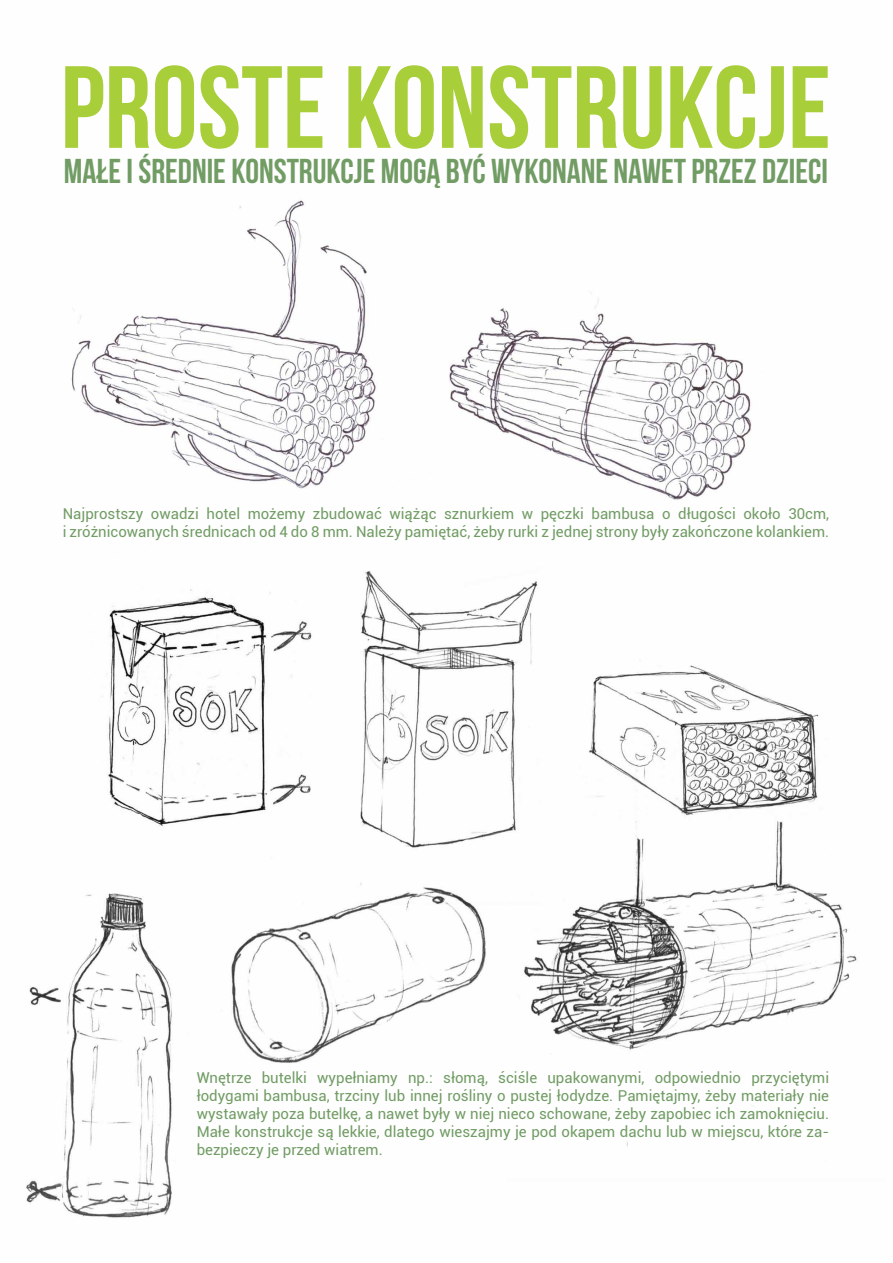
<style>
.page{position:relative;width:893px;height:1263px;background:#fff}
.page>*{position:absolute;margin:0;border:0;box-sizing:border-box;transform-origin:0 0}
.t1{font:116.55px "Bebas Neue";color:#a8ce3a}
.t2{font:34.5px "Bebas Neue";color:#719c64}
.t3{font:15px/18px "Roboto";color:#719c64}
</style>
<div class="page">
<img style="left:26px;top:200px;width:832px;height:1018px">
<p class="t1" style="left:61px;top:44px;width:772px">PROSTE KONSTRUKCJE</p>
<p class="t2" style="left:64px;top:152px;width:766px">MAŁE I ŚREDNIE KONSTRUKCJE MOGĄ BYĆ WYKONANE NAWET PRZEZ DZIECI</p>
<p class="t3" style="left:63px;top:504px;width:768px">Najprostszy owadzi hotel możemy zbudować wiążąc sznurkiem w pęczki bambusa o długości około 30cm, i zróżnicowanych średnicach od 4 do 8 mm. Należy pamiętać, żeby rurki z jednej strony były zakończone kolankiem.</p>
<p class="t3" style="left:197px;top:1068px;width:634px;text-align:justify">Wnętrze butelki wypełniamy np.: słomą, ściśle upakowanymi, odpowiednio przyciętymi łodygami bambusa, trzciny lub innej rośliny o pustej łodydze. Pamiętajmy, żeby materiały nie wystawały poza butelkę, a nawet były w niej nieco schowane, żeby zapobiec ich zamoknięciu.<br>Małe konstrukcje są lekkie, dlatego wieszajmy je pod okapem dachu lub w miejscu, które za&shy;bezpieczy je przed wiatrem.</p>
</div>
